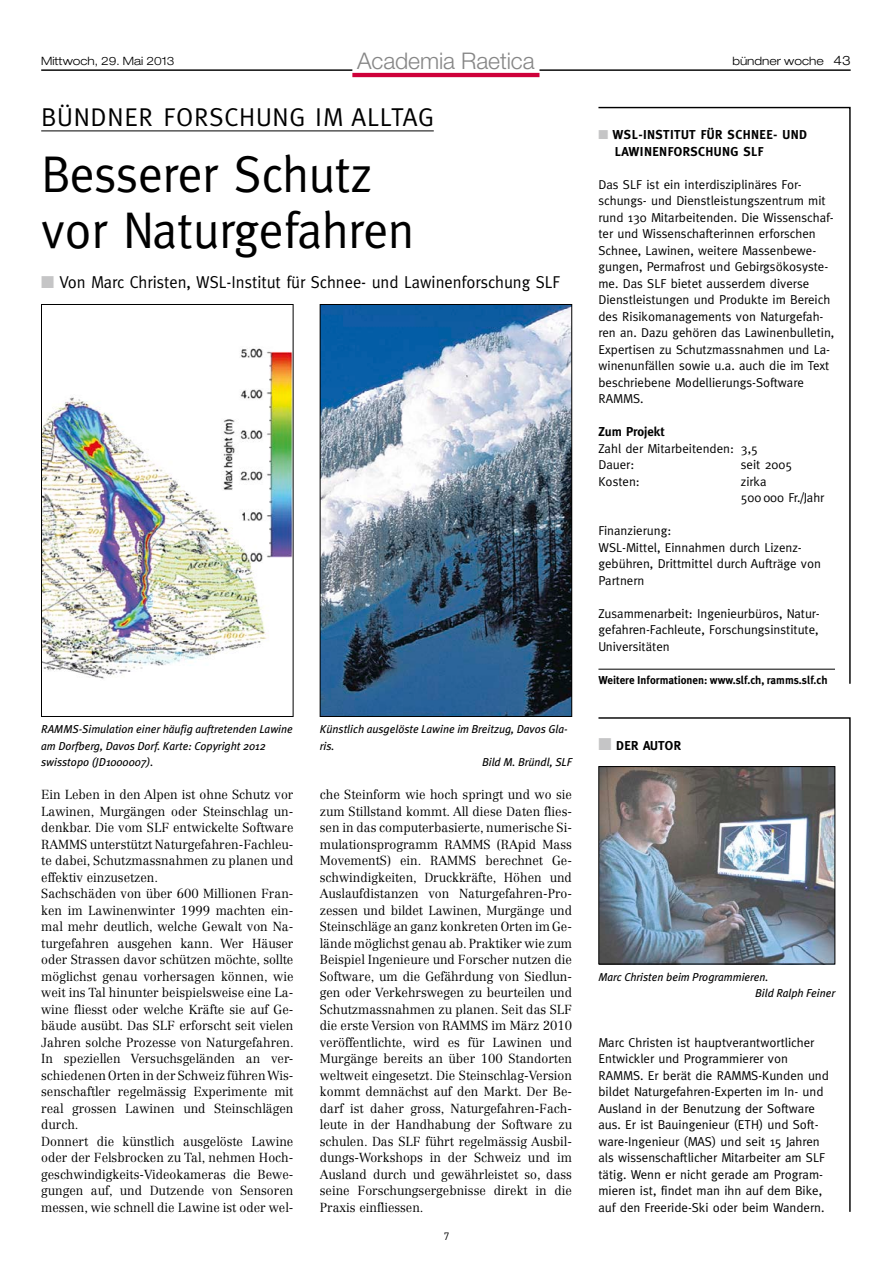
<style>
.page{position:relative;width:893px;height:1263px;background:#fff}
.page>*{position:absolute;margin:0;border:0;box-sizing:border-box;transform-origin:0 0}
.t1{font:51.6px/55.9px "Meta";letter-spacing:-.005em;color:#000;scale:.96 1}
.t2{font:25.8px "Meta";letter-spacing:.03em;color:#000}
.t3{font:300 22.95px "Helvetica Neue LT Std";color:#868686}
.t4{font:17.25px "Meta";color:#000;scale:.96 1}
.t5{font:300 12.9px/16.5px "Centennial LT Std";color:#000;scale:.96 1}
.t6{font:12.9px/16.5px "Meta";color:#000}
.t7{font:700 12.9px/16.5px "Meta";letter-spacing:.03em;color:#000}
.t8{font:italic 11.55px/16.5px "Meta Plus";color:#000}
.t9{font:700 11.55px "Meta Plus";color:#000;scale:.96 1}
.t10{font:300 expanded 11.55px "Helvetica Neue LT Std";color:#000}
.t11{font:10.5px "DIN";color:#000}
.s1{font-size:12.9px}
.s2{color:#c5c5c6}
.s3{font-weight:700}
</style>
<div class="page">
<hr style="left:41px;top:69px;width:810px;height:2px;background:#000">
<div style="left:352px;top:66px;width:187px;height:5px;background:#fff"></div>
<hr style="left:352px;top:73px;width:187px;height:4px;background:#ce003a">
<hr style="left:41px;top:131px;width:393px;height:1px;background:#000">
<svg style="left:598px;top:106px;width:253px;height:578px"></svg>
<hr style="left:598px;top:669px;width:237px;height:1px;background:#000">
<svg style="left:598px;top:717px;width:253px;height:495px"></svg>
<img style="left:43px;top:348px;width:248px;height:331px">
<div style="left:41px;top:304px;width:252px;height:413px;border:1px solid #000"></div>
<img style="left:322px;top:306px;width:248px;height:409px">
<div style="left:320px;top:304px;width:252px;height:413px;border:1px solid #000"></div>
<img style="left:600px;top:768px;width:233px;height:194px">
<div style="left:598px;top:766px;width:237px;height:198px;border:1px solid #000"></div>
<p class="t10" style="left:41px;top:54px;width:135px">Mittwoch, 29. Mai 2013</p>
<p class="t3" style="left:357px;top:47px;width:179px">Academia Raetica</p>
<p class="t10" style="left:732px;top:54px;width:120px">bündner woche <span class="s1">43</span></p>
<p class="t2" style="left:41px;top:103px;width:394px">BÜNDNER FORSCHUNG IM ALLTAG</p>
<p class="t1" style="left:41px;top:145px;width:390px">Besserer Schutz vor Naturgefahren</p>
<p class="t4" style="left:41px;top:272px;width:542px"><span class="s2">■</span> Von Marc Christen, WSL-Institut für Schnee- und Lawinenforschung SLF</p>
<p class="t7" style="left:615px;top:126px;width:194px;text-indent:-16px"><span class="s2">■</span> WSL-INSTITUT FÜR SCHNEE- UND<br>LAWINENFORSCHUNG SLF</p>
<p class="t6" style="left:598px;top:176px;width:237px">Das SLF ist ein interdisziplinäres For&shy;schungs- und Dienstleistungszentrum mit rund 130 Mitarbeitenden. Die Wissenschaf&shy;ter und Wissenschafterinnen erforschen Schnee, Lawinen, weitere Massenbewe&shy;gungen, Permafrost und Gebirgsökosyste&shy;me. Das SLF bietet ausserdem diverse Dienstleistungen und Produkte im Bereich des Risikomanagements von Naturgefah&shy;ren an. Dazu gehören das Lawinenbulletin, Expertisen zu Schutzmassnahmen und La&shy;winenunfällen sowie u.a. auch die im Text beschriebene Modellierungs-Software RAMMS.</p>
<p class="t6" style="left:598px;top:423px;width:161px"><span class="s3">Zum Projekt<br></span>Zahl der Mitarbeitenden: 3,5<br>Dauer:</p>
<p class="t6" style="left:741px;top:456px;width:53px">seit 2005</p>
<p class="t8" style="left:41px;top:721px;width:253px">RAMMS-Simulation einer häufig auftretenden Lawine am Dorfberg, Davos Dorf. Karte: Copyright 2012 swisstopo (JD1000007).</p>
<p class="t8" style="left:320px;top:721px;width:249px">Künstlich ausgelöste Lawine im Breitzug, Davos Gla-</p>
<p class="t8" style="left:320px;top:737px;width:16px">ris.</p>
<p class="t8" style="left:482px;top:754px;width:92px">Bild M. Bründl, SLF</p>
<p class="t5" style="left:41px;top:786px;width:265px">Ein Leben in den Alpen ist ohne Schutz vor Lawinen, Murgängen oder Steinschlag un&shy;denkbar. Die vom SLF entwickelte Software RAMMS unterstützt Naturgefahren-Fachleu&shy;te dabei, Schutzmassnahmen zu planen und effektiv einzusetzen.<br>Sachschäden von über 600 Millionen Fran&shy;ken im Lawinenwinter 1999 machten ein&shy;mal mehr deutlich, welche Gewalt von Na&shy;turgefahren ausgehen kann. Wer Häuser oder Strassen davor schützen möchte, sollte möglichst genau vorhersagen können, wie weit ins Tal hinunter beispielsweise eine La&shy;wine fliesst oder welche Kräfte sie auf Ge&shy;bäude ausübt. Das SLF erforscht seit vielen Jahren solche Prozesse von Naturgefahren.<br>In speziellen Versuchsgeländen an ver&shy;schiedenen Orten in der Schweiz führenWis&shy;senschaftler regelmässig Experimente mit real grossen Lawinen und Steinschlägen durch.<br>Donnert die künstlich ausgelöste Lawine oder der Felsbrocken zu Tal, nehmen Hoch&shy;geschwindigkeits-Videokameras die Bewe&shy;gungen auf, und Dutzende von Sensoren messen, wie schnell die Lawine ist oder wel-</p>
<p class="t5" style="left:320px;top:786px;width:264px;text-align:justify">che Steinform wie hoch springt und wo sie zum Stillstand kommt. All diese Daten flies&shy;sen in das computerbasierte, numerische Si&shy;mulationsprogramm RAMMS (RApid Mass MovementS) ein. RAMMS berechnet Ge&shy;schwindigkeiten, Druckkräfte, Höhen und Auslaufdistanzen von Naturgefahren-Pro&shy;zessen und bildet Lawinen, Murgänge und Steinschläge an ganz konkreten Orten im Ge&shy;lände möglichst genau ab. Praktiker wie zum Beispiel Ingenieure und Forscher nutzen die Software, um die Gefährdung von Siedlun&shy;gen oder Verkehrswegen zu beurteilen und Schutzmassnahmen zu planen. Seit das SLF die erste Version von RAMMS im März 2010 veröffentlichte, wird es für Lawinen und Murgänge bereits an über 100 Standorten weltweit eingesetzt. Die Steinschlag-Version kommt demnächst auf den Markt. Der Be&shy;darf ist daher gross, Naturgefahren-Fach&shy;leute in der Handhabung der Software zu schulen. Das SLF führt regelmässig Ausbil&shy;dungs-Workshops in der Schweiz und im Ausland durch und gewährleistet so, dass seine Forschungsergebnisse direkt in die Praxis einfliessen.</p>
<p class="t11" style="left:444px;top:1229px;width:7px">7</p>
<p class="t6" style="left:598px;top:473px;width:43px">Kosten:</p>
<p class="t6" style="left:741px;top:473px;width:85px">zirka<br>500 000 Fr./Jahr</p>
<p class="t6" style="left:598px;top:522px;width:224px">Finanzierung:<br>WSL-Mittel, Einnahmen durch Lizenz&shy;gebühren, Drittmittel durch Aufträge von<br>Partnern</p>
<p class="t6" style="left:598px;top:605px;width:223px;text-align:justify">Zusammenarbeit: Ingenieurbüros, Natur&shy;gefahren-Fachleute, Forschungsinstitute, Universitäten</p>
<p class="t9" style="left:598px;top:673px;width:240px">Weitere Informationen: www.slf.ch, ramms.slf.ch</p>
<p class="t7" style="left:598px;top:737px;width:84px"><span class="s2">■</span> DER AUTOR</p>
<p class="t8" style="left:755px;top:968px;width:82px;text-indent:-157px">Marc Christen beim Programmieren.<br>Bild Ralph Feiner</p>
<p class="t6" style="left:598px;top:1034px;width:232px">Marc Christen ist hauptverantwortlicher Entwickler und Programmierer von RAMMS. Er berät die RAMMS-Kunden und bildet Naturgefahren-Experten im In- und Ausland in der Benutzung der Software aus. Er ist Bauingenieur (ETH) und Soft&shy;ware-Ingenieur (MAS) und seit 15 Jahren als wissenschaftlicher Mitarbeiter am SLF tätig. Wenn er nicht gerade am Program&shy;mieren ist, findet man ihn auf dem Bike, auf den Freeride-Ski oder beim Wandern.</p>
</div>
